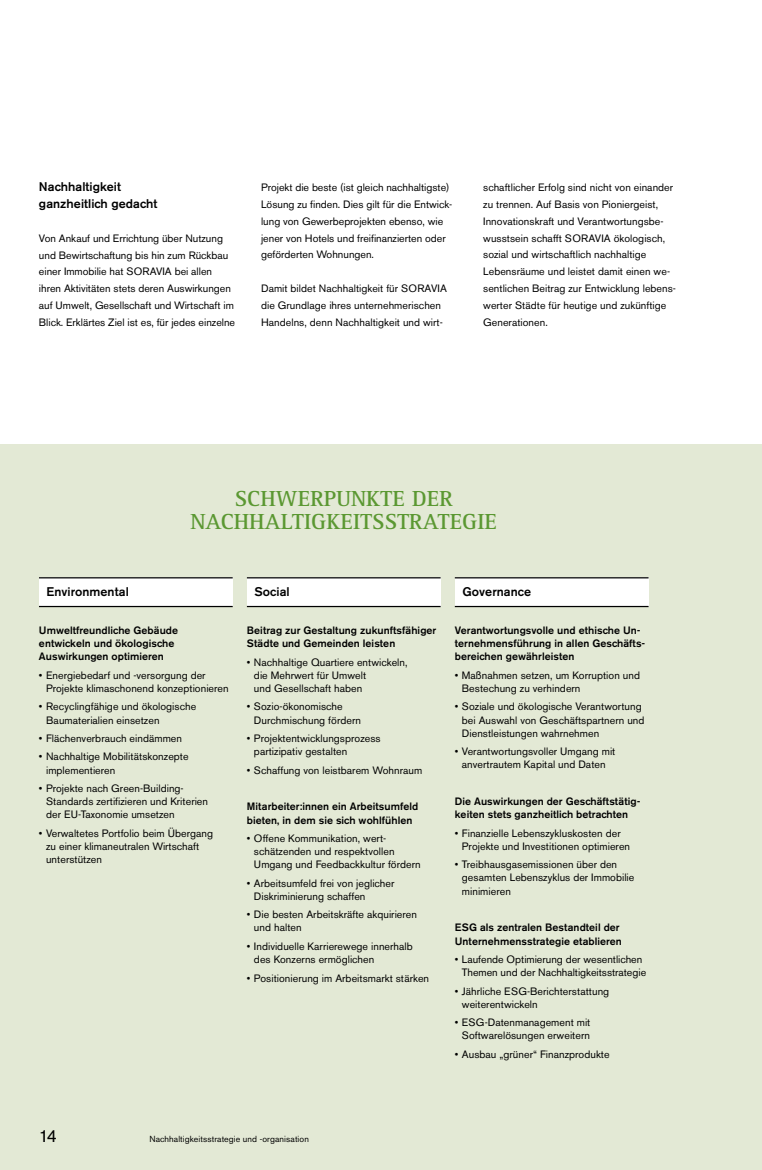
<style>
.page{position:relative;width:762px;height:1170px;background:#fff}
.page>*{position:absolute;margin:0;border:0;box-sizing:border-box;transform-origin:0 0}
.t1{font:700 22.5px/23.1px "Rotis Serif Std";letter-spacing:.005em;color:#5b9832;text-align:center}
.t2{font:17.5px "Akzidenz Grotesk BE";color:#000}
.t3{font:500 12.5px/16.9px "Akzidenz Grotesk BE";letter-spacing:.005em;color:#000}
.t4{font:10.62px/13.1px "Akzidenz Grotesk BE";letter-spacing:.005em;color:#000}
.t5{font:500 10.62px/13.1px "Akzidenz Grotesk BE";letter-spacing:.005em;color:#000}
.t6{font:8.75px "Akzidenz Grotesk BE";letter-spacing:.01em;color:#000}
</style>
<div class="page">
<div style="left:0;top:444px;width:762px;height:725px;background:#e3e9d5"></div>
<div style="left:39px;top:577px;width:194px;height:30px;background:#fff"></div>
<hr style="left:39px;top:606px;width:194px;height:1px;background:#000">
<hr style="left:39px;top:577px;width:194px;height:1px;background:#000">
<div style="left:247px;top:577px;width:194px;height:30px;background:#fff"></div>
<hr style="left:247px;top:606px;width:194px;height:1px;background:#000">
<hr style="left:247px;top:577px;width:194px;height:1px;background:#000">
<div style="left:455px;top:577px;width:193px;height:30px;background:#fff"></div>
<hr style="left:455px;top:606px;width:193px;height:1px;background:#000">
<hr style="left:455px;top:577px;width:193px;height:1px;background:#000">
<p class="t3" style="left:39px;top:178px;width:120px">Nachhaltigkeit ganzheitlich gedacht</p>
<p class="t4" style="left:39px;top:229px;width:198px;line-height:16.9px">Von Ankauf und Errichtung über Nutzung und Bewirtschaftung bis hin zum Rückbau einer Immobilie hat SORAVIA bei allen ihren Aktivitäten stets deren Auswirkungen auf Umwelt, Gesellschaft und Wirtschaft im Blick. Erklärtes Ziel ist es, für jedes einzelne</p>
<p class="t4" style="left:261px;top:179px;width:193px;line-height:16.9px">Projekt die beste (ist gleich nachhaltigste)<br>Lösung zu finden. Dies gilt für die Entwick&shy;lung von Gewerbeprojekten ebenso, wie jener von Hotels und freifinanzierten oder geförderten Wohnungen.</p>
<p class="t4" style="left:261px;top:280px;width:187px;line-height:16.9px">Damit bildet Nachhaltigkeit für SORAVIA die Grundlage ihres unternehmerischen<br>Handelns, denn Nachhaltigkeit und wirt-</p>
<p class="t4" style="left:483px;top:179px;width:194px;line-height:16.9px">schaftlicher Erfolg sind nicht von einander zu trennen. Auf Basis von Pioniergeist, Innovationskraft und Verantwortungsbe&shy;wusstsein schafft SORAVIA ökologisch, sozial und wirtschaftlich nachhaltige Lebensräume und leistet damit einen we&shy;sentlichen Beitrag zur Entwicklung lebens&shy;werter Städte für heutige und zukünftige Generationen.</p>
<p class="t3" style="left:47px;top:583px;width:84px">Environmental</p>
<h1 class="t1" style="left:190px;top:487px;width:308px">SCHWERPUNKTE DER<br>NACHHALTIGKEITSSTRATEGIE</h1>
<p class="t3" style="left:254px;top:583px;width:37px">Social</p>
<p class="t3" style="left:462px;top:583px;width:70px">Governance</p>
<p class="t5" style="left:39px;top:623px;width:141px">Umweltfreundliche Gebäude entwickeln und ökologische<br>Auswirkungen optimieren</p>
<p class="t4" style="left:46px;top:668px;width:184px;text-indent:-7px">• Energiebedarf und -versorgung der<br>Projekte klimaschonend konzeptionieren</p>
<p class="t4" style="left:46px;top:700px;width:152px;text-indent:-7px">• Recyclingfähige und ökologische<br>Baumaterialien einsetzen</p>
<p class="t4" style="left:39px;top:731px;width:145px">• Flächenverbrauch eindämmen</p>
<p class="t4" style="left:46px;top:750px;width:144px;text-indent:-7px">• Nachhaltige Mobilitätskonzepte implementieren</p>
<p class="t4" style="left:46px;top:781px;width:163px;text-indent:-7px">• Projekte nach Green-Building-<br>Standards zertifizieren und Kriterien der EU-Taxonomie umsetzen</p>
<p class="t4" style="left:46px;top:826px;width:168px;text-indent:-7px">• Verwaltetes Portfolio beim Übergang zu einer klimaneutralen Wirtschaft unterstützen</p>
<p class="t5" style="left:247px;top:623px;width:191px">Beitrag zur Gestaltung zukunftsfähiger<br>Städte und Gemeinden leisten</p>
<p class="t4" style="left:254px;top:655px;width:155px;text-indent:-7px">• Nachhaltige Quartiere entwickeln, die Mehrwert für Umwelt<br>und Gesellschaft haben</p>
<p class="t4" style="left:254px;top:700px;width:108px;text-indent:-7px">• Sozio-ökonomische<br>Durchmischung fördern</p>
<p class="t4" style="left:254px;top:731px;width:128px;text-indent:-7px">• Projektentwicklungsprozess partizipativ gestalten</p>
<p class="t4" style="left:247px;top:763px;width:177px">• Schaffung von leistbarem Wohnraum</p>
<p class="t5" style="left:247px;top:800px;width:173px">Mitarbeiter:innen ein Arbeitsumfeld bieten, in dem sie sich wohlfühlen</p>
<p class="t4" style="left:254px;top:831px;width:168px;text-indent:-7px">• Offene Kommunikation, wert&shy;schätzenden und respektvollen<br>Umgang und Feedbackkultur fördern</p>
<p class="t4" style="left:254px;top:876px;width:142px;text-indent:-7px">• Arbeitsumfeld frei von jeglicher<br>Diskriminierung schaffen</p>
<p class="t4" style="left:254px;top:908px;width:165px;text-indent:-7px">• Die besten Arbeitskräfte akquirieren und halten</p>
<p class="t4" style="left:254px;top:939px;width:160px;text-indent:-7px">• Individuelle Karrierewege innerhalb des Konzerns ermöglichen</p>
<p class="t4" style="left:247px;top:971px;width:184px">• Positionierung im Arbeitsmarkt stärken</p>
<p class="t5" style="left:455px;top:623px;width:192px">Verantwortungsvolle und ethische Un&shy;ternehmensführung in allen Geschäfts&shy;bereichen gewährleisten</p>
<p class="t4" style="left:462px;top:668px;width:180px;text-indent:-7px">• Maßnahmen setzen, um Korruption und<br>Bestechung zu verhindern</p>
<p class="t4" style="left:462px;top:700px;width:184px;text-indent:-7px">• Soziale und ökologische Verantwortung bei Auswahl von Geschäftspartnern und<br>Dienstleistungen wahrnehmen</p>
<p class="t4" style="left:455px;top:744px;width:162px;text-align:center">• Verantwortungsvoller Umgang mit anvertrautem Kapital und Daten</p>
<p class="t5" style="left:455px;top:794px;width:187px">Die Auswirkungen der Geschäftstätig&shy;keiten stets ganzheitlich betrachten</p>
<p class="t4" style="left:462px;top:826px;width:170px;text-indent:-7px">• Finanzielle Lebenszykluskosten der<br>Projekte und Investitionen optimieren</p>
<p class="t4" style="left:462px;top:858px;width:174px;text-indent:-7px">• Treibhausgasemissionen über den gesamten Lebenszyklus der Immobilie minimieren</p>
<p class="t5" style="left:455px;top:921px;width:168px">ESG als zentralen Bestandteil der<br>Unternehmensstrategie etablieren</p>
<p class="t4" style="left:462px;top:952px;width:186px;text-indent:-7px">• Laufende Optimierung der wesentlichen<br>Themen und der Nachhaltigkeitsstrategie</p>
<p class="t4" style="left:462px;top:984px;width:149px;text-indent:-7px">• Jährliche ESG-Berichterstattung weiterentwickeln</p>
<p class="t4" style="left:455px;top:1015px;width:137px;text-align:right">• ESG-Datenmanagement mit<br>Softwarelösungen erweitern</p>
<p class="t4" style="left:455px;top:1047px;width:156px">• Ausbau „grüner“ Finanzprodukte</p>
<h2 class="t2" style="left:39px;top:1124px;width:20px">14</h2>
<p class="t6" style="left:149px;top:1133px;width:161px">Nachhaltigkeitsstrategie und -organisation</p>
</div>
